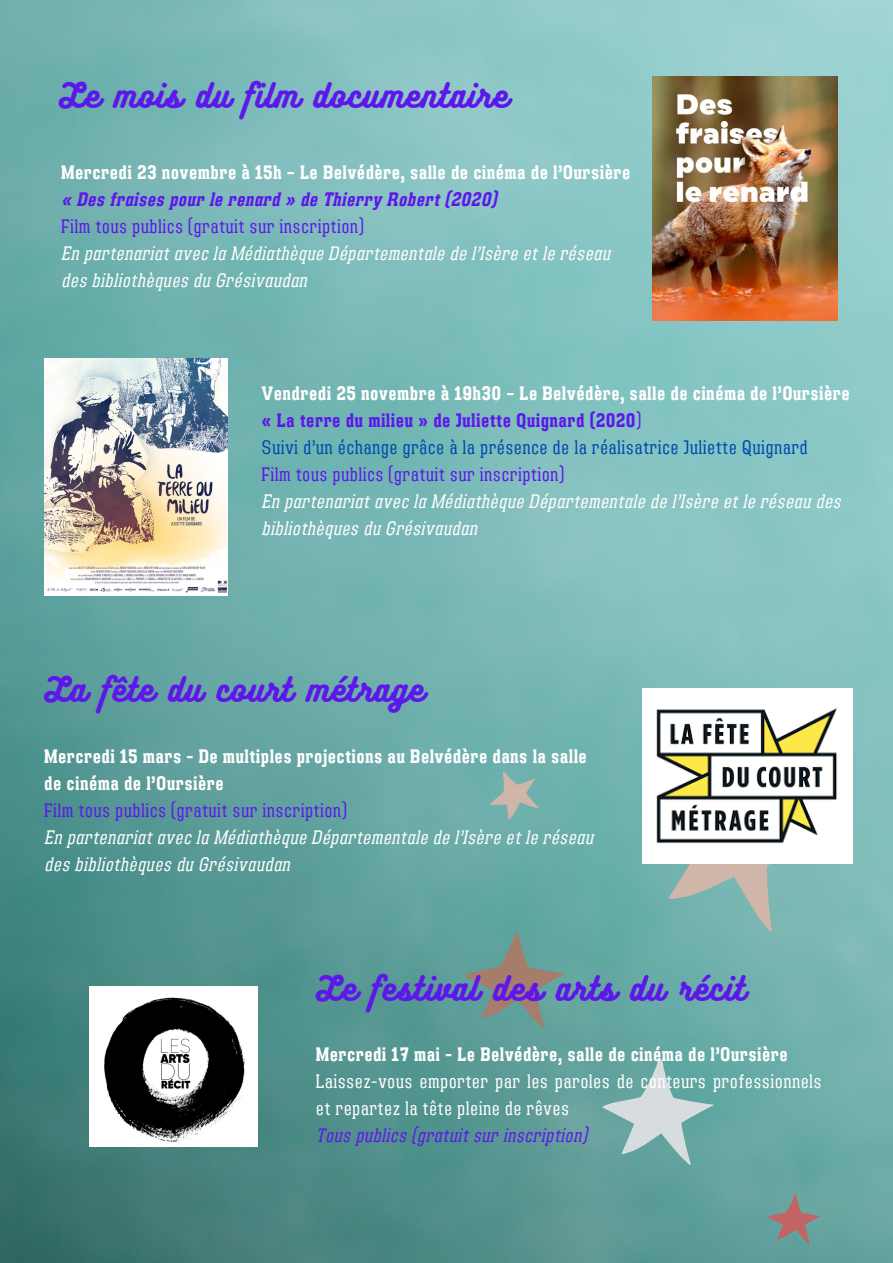
<style>
.page{position:relative;width:893px;height:1263px;background:#fff}
.page>*{position:absolute;margin:0;border:0;box-sizing:border-box;transform-origin:0 0}
.t1{font:30px "Bukhari Script";letter-spacing:.05em;color:#5e17eb}
.t2{font:19.5px/27px "Adirek Slab 700";letter-spacing:.05em;color:#fff}
.t3{font:19.5px/27px "Adirek Slab 400 It";letter-spacing:.05em;color:#fff}
.t4{font:19.5px "Adirek Slab 400";letter-spacing:.05em;color:#5e17eb}
.t5{font:19.5px/27px "Adirek Slab 400";letter-spacing:.05em;color:#fff}
.t6{font:19.5px "Adirek Slab 400";letter-spacing:.05em;color:#004aad}
.t7{font:19.5px "Adirek Slab 700 It";letter-spacing:.05em;color:#5e17eb}
.t8{font:19.5px "Adirek Slab 400 It";letter-spacing:.05em;color:#5e17eb}
.s1{color:#5e17eb}
.s2{font-family:"Adirek Slab 400";color:#5e17eb}
</style>
<div class="page">
<img style="left:0;top:0;width:893px;height:1263px">
<svg style="left:602px;top:1058px;width:112px;height:107px"></svg>
<svg style="left:768px;top:1194px;width:52px;height:50px"></svg>
<svg style="left:489px;top:771px;width:50px;height:50px"></svg>
<svg style="left:464px;top:931px;width:102px;height:97px"></svg>
<svg style="left:650px;top:863px;width:171px;height:69px"></svg>
<img style="left:642px;top:688px;width:210px;height:175px">
<img style="left:89px;top:987px;width:168px;height:159px">
<img style="left:652px;top:76px;width:185px;height:245px">
<img style="left:45px;top:359px;width:182px;height:237px">
<h1 class="t1" style="left:59px;top:76px;width:450px">Le mois du film documentaire</h1>
<p class="t2" style="left:62px;top:159px;width:570px">Mercredi 23 novembre à 15h – Le Belvédère, salle de cinéma de l’Oursière</p>
<p class="t7" style="left:62px;top:188px;width:436px">« Des fraises pour le renard » de Thierry Robert (2020)</p>
<p class="t4" style="left:62px;top:215px;width:303px">Film tous publics (gratuit sur inscription)</p>
<p class="t3" style="left:62px;top:240px;width:550px">En partenariat avec la Médiathèque Départementale de l’Isère et le réseau des bibliothèques du Grésivaudan</p>
<p class="t2" style="left:262px;top:380px;width:589px">Vendredi 25 novembre à 19h30 – Le Belvédère, salle de cinéma de l’Oursière <span class="s1">« La terre du milieu » de Juliette Quignard (2020</span><span class="s2">)</span></p>
<p class="t6" style="left:262px;top:436px;width:547px">Suivi d’un échange grâce à la présence de la réalisatrice Juliette Quignard</p>
<p class="t4" style="left:262px;top:463px;width:303px">Film tous publics (gratuit sur inscription)</p>
<p class="t3" style="left:262px;top:488px;width:580px">En partenariat avec la Médiathèque Départementale de l’Isère et le réseau des bibliothèques du Grésivaudan</p>
<h1 class="t1" style="left:45px;top:670px;width:381px">La fête du court métrage</h1>
<p class="t2" style="left:45px;top:742px;width:543px">Mercredi 15 mars - De multiples projections au Belvédère dans la salle de cinéma de l’Oursière</p>
<p class="t4" style="left:45px;top:799px;width:303px">Film tous publics (gratuit sur inscription)</p>
<p class="t3" style="left:45px;top:823px;width:550px">En partenariat avec la Médiathèque Départementale de l’Isère et le réseau des bibliothèques du Grésivaudan</p>
<h1 class="t1" style="left:316px;top:969px;width:430px">Le festival des arts du récit</h1>
<p class="t2" style="left:316px;top:1041px;width:473px">Mercredi 17 mai - Le Belvédère, salle de cinéma de l’Oursière</p>
<p class="t5" style="left:316px;top:1068px;width:507px">Laissez-vous emporter par les paroles de conteurs professionnels et repartez la tête pleine de rêves</p>
<p class="t8" style="left:316px;top:1124px;width:272px">Tous publics (gratuit sur inscription)</p>
</div>
